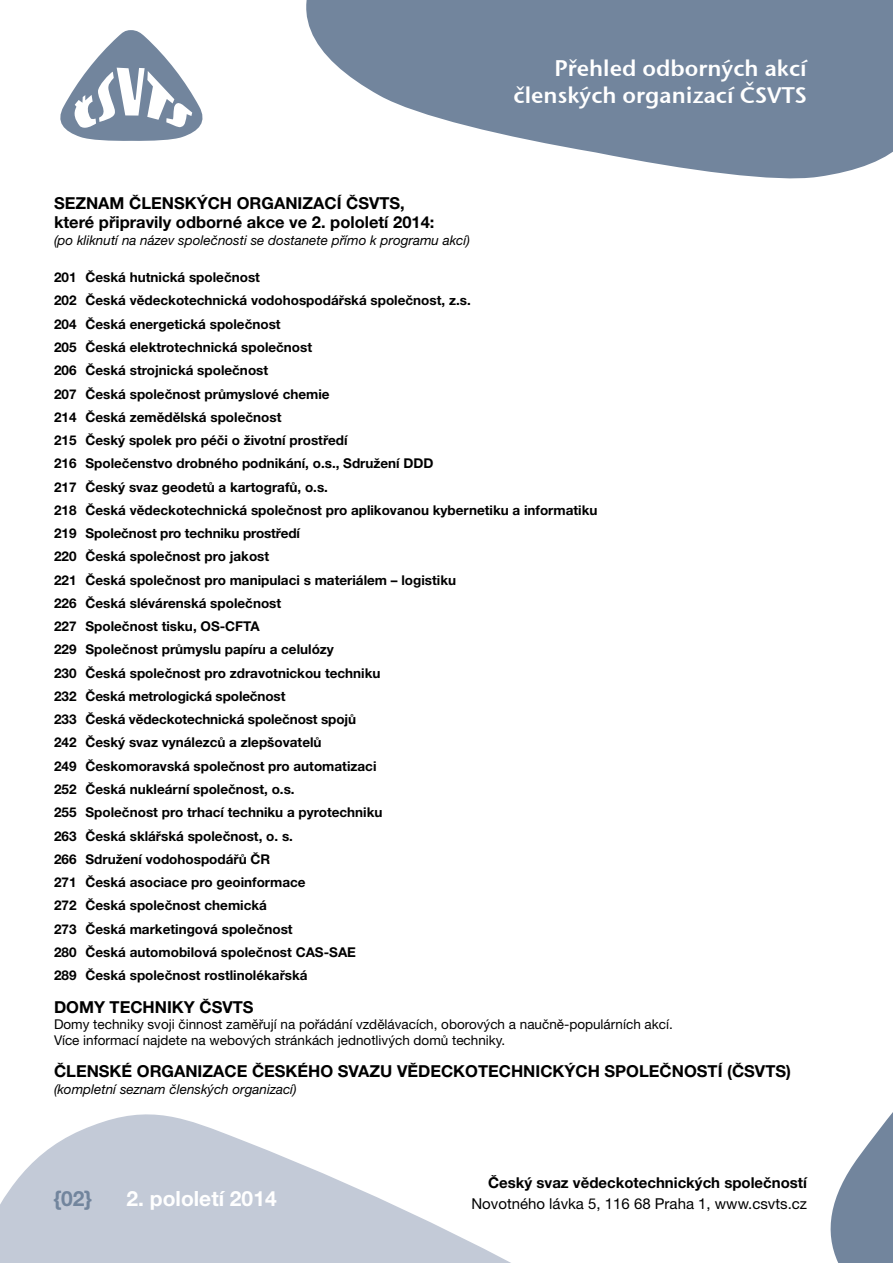
<style>
.page{position:relative;width:893px;height:1263px;background:#fff}
.page>*{position:absolute;margin:0;border:0;box-sizing:border-box;transform-origin:0 0}
.t1{font:22.5px/27px "Stone Sans Sem ITCTT Semi";color:#fff;text-align:right}
.t2{font:700 21px "Helvetica Neue CE";color:#fff}
.t3{font:700 21px "Helvetica Neue CE";color:#72859d}
.t4{font:700 16.5px/19.8px "Helvetica Neue CE";color:#000}
.t5{font:15px "Helvetica Neue CE";color:#000}
.t6{font:700 15px "Helvetica Neue CE";color:#000}
.t7{font:700 13.5px/23.2px "Helvetica Neue CE";color:#000}
.t8{font:13.5px/16.2px "Helvetica Neue CE";color:#000}
.t9{font:italic 13.5px "Helvetica Neue CE";color:#000}
</style>
<div class="page">
<svg style="left:0;top:1114px;width:511px;height:149px;fill:#c3cad7"></svg>
<svg style="left:60px;top:30px;width:143px;height:111px"></svg>
<svg style="left:306px;top:0;width:587px;height:179px;fill:#72859d"></svg>
<svg style="left:830px;top:1112px;width:63px;height:151px;fill:#72859d"></svg>
<p class="t4" style="left:54px;top:193px;width:382px">SEZNAM ČLENSKÝCH ORGANIZACÍ ČSVTS, které připravily odborné akce ve 2. pololetí 2014:</p>
<p class="t9" style="left:54px;top:232px;width:418px">(po kliknutí na název společnosti se dostanete přímo k programu akcí)</p>
<h1 class="t1" style="left:514px;top:53px;width:295px">Přehled odborných akcí členských organizací ČSVTS</h1>
<p class="t7" style="left:54px;top:266px;width:545px">201 Česká hutnická společnost<br>202 Česká vědeckotechnická vodohospodářská společnost, z.s.<br>204 Česká energetická společnost<br>205 Česká elektrotechnická společnost<br>206 Česká strojnická společnost<br>207 Česká společnost průmyslové chemie<br>214 Česká zemědělská společnost<br>215 Český spolek pro péči o životní prostředí<br>216 Společenstvo drobného podnikání, o.s., Sdružení DDD<br>217 Český svaz geodetů a kartografů, o.s.<br>218 Česká vědeckotechnická společnost pro aplikovanou kybernetiku a informatiku 219 Společnost pro techniku prostředí<br>220 Česká společnost pro jakost<br>221 Česká společnost pro manipulaci s materiálem – logistiku<br>226 Česká slévárenská společnost<br>227 Společnost tisku, OS-CFTA<br>229 Společnost průmyslu papíru a celulózy<br>230 Česká společnost pro zdravotnickou techniku<br>232 Česká metrologická společnost<br>233 Česká vědeckotechnická společnost spojů<br>242 Český svaz vynálezců a zlepšovatelů<br>249 Českomoravská společnost pro automatizaci<br>252 Česká nukleární společnost, o.s.<br>255 Společnost pro trhací techniku a pyrotechniku<br>263 Česká sklářská společnost, o. s.<br>266 Sdružení vodohospodářů ČR<br>271 Česká asociace pro geoinformace<br>272 Česká společnost chemická<br>273 Česká marketingová společnost<br>280 Česká automobilová společnost CAS-SAE<br>289 Česká společnost rostlinolékařská</p>
<p class="t4" style="left:54px;top:997px;width:201px">DOMY TECHNIKY ČSVTS</p>
<p class="t8" style="left:54px;top:1016px;width:620px">Domy techniky svoji činnost zaměřují na pořádání vzdělávacích, oborových a naučně-populárních akcí.<br>Více informací najdete na webových stránkách jednotlivých domů techniky.</p>
<p class="t4" style="left:54px;top:1062px;width:35px">Člensk</p>
<p class="t4" style="left:122px;top:1062px;width:104px">é organizace</p>
<p class="t4" style="left:252px;top:1062px;width:13px">česk</p>
<p class="t4" style="left:298px;top:1062px;width:52px">ého sva</p>
<p class="t4" style="left:370px;top:1062px;width:61px">zu vědeckotechnick</p>
<p class="t4" style="left:564px;top:1062px;width:97px">ých společnost</p>
<p class="t4" style="left:718px;top:1062px;width:75px">í (ČSVTS)</p>
<p class="t9" style="left:54px;top:1081px;width:244px">(kompletní seznam členských organizací)</p>
<h2 class="t3" style="left:54px;top:1187px;width:39px">{02}</h2>
<h2 class="t2" style="left:127px;top:1187px;width:152px">2. pololetí 2014</h2>
<h2 class="t2" style="left:127px;top:1187px;width:13px">1</h2>
<h2 class="t2" style="left:265px;top:1187px;width:13px">1</h2>
<p class="t6" style="left:488px;top:1174px;width:320px">Český svaz vědeckotechnických společností</p>
<p class="t5" style="left:471px;top:1195px;width:337px">Novotného lávka 5, 116 68 Praha 1, www.csvts.cz</p>
</div>
